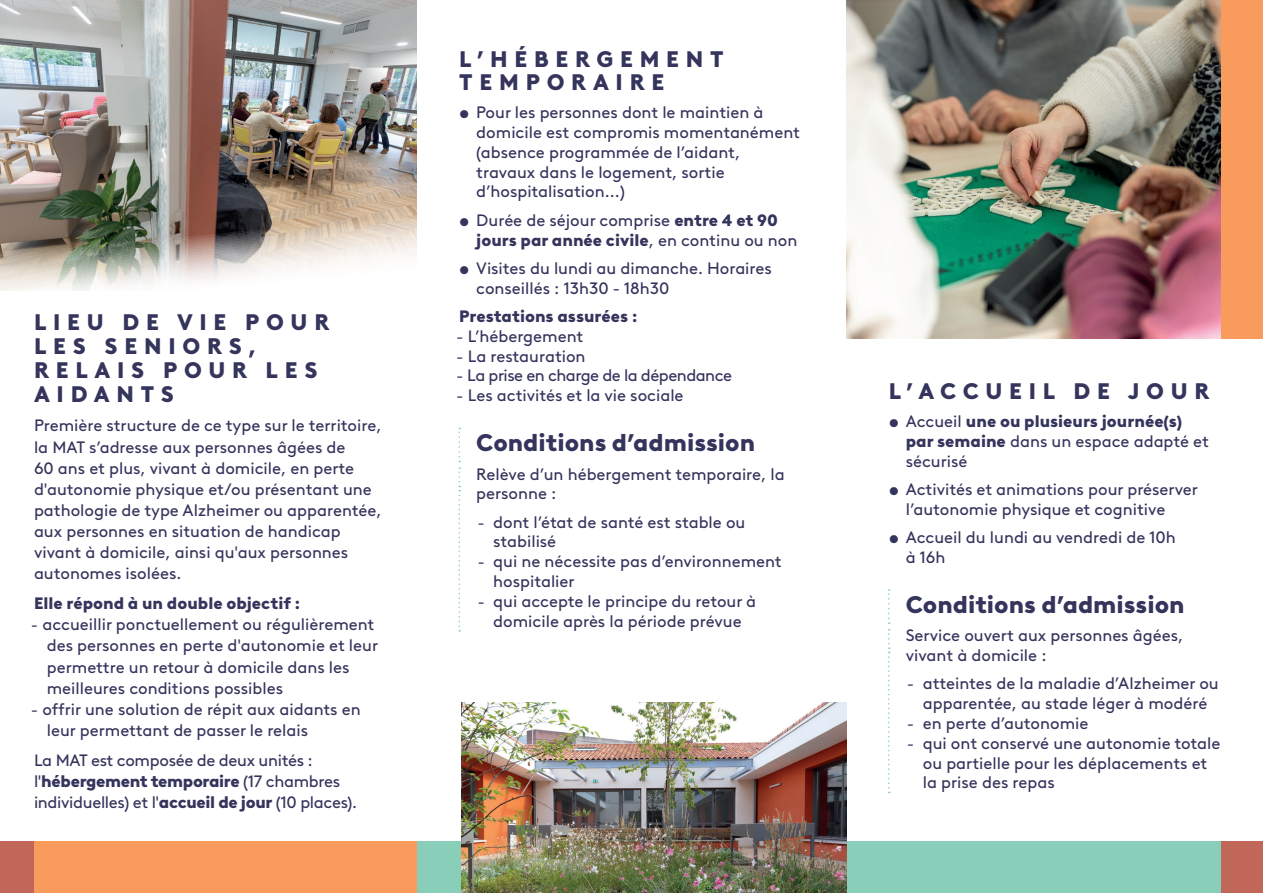
<style>
.page{position:relative;width:1263px;height:893px;background:#fff}
.page>*{position:absolute;margin:0;border:0;box-sizing:border-box;transform-origin:0 0}
.t1{font:900 24px "Brown LL";color:#34345d}
.t2{font:900 22.5px/23.9px "Brown LL";letter-spacing:.3em;color:#34345d}
.t3{font:16.5px/19.8px "Brown LL";color:#34345d}
.t4{font:16.5px/21.1px "Brown LL";letter-spacing:-.02em;color:#34345d}
.t5{font:900 16.5px "Brown LL";color:#34345d}
.s1{font-weight:900}
</style>
<div class="page">
<svg style="left:458px;top:428px;width:2px;height:203px"></svg>
<svg style="left:888px;top:589px;width:2px;height:204px"></svg>
<div style="left:1220px;top:0;width:43px;height:338px;background:#f89b5d"></div>
<div style="left:417px;top:842px;width:846px;height:51px;background:#c1675a"></div>
<div style="left:0;top:842px;width:1220px;height:51px;background:#88ceb8"></div>
<div style="left:0;top:842px;width:34px;height:51px;background:#c1675a"></div>
<div style="left:34px;top:842px;width:383px;height:51px;background:#f89b5d"></div>
<img style="left:0;top:0;width:417px;height:290px">
<img style="left:461px;top:702px;width:385px;height:191px">
<img style="left:846px;top:0;width:374px;height:338px">
<h2 class="t2" style="left:34px;top:308px;width:297px">LIEU DE VIE POUR<br>LES SENIORS,<br>RELAIS POUR LES<br>AIDANTS</h2>
<p class="t3" style="left:34px;top:414px;width:349px;line-height:21.1px">Première structure de ce type sur le territoire, la MAT s’adresse aux personnes âgées de<br>60 ans et plus, vivant à domicile, en perte d'autonomie physique et/ou présentant une pathologie de type Alzheimer ou apparentée, aux personnes en situation de handicap vivant à domicile, ainsi qu'aux personnes autonomes isolées.</p>
<p class="t5" style="left:34px;top:590px;width:268px">Elle répond à un double objectif :</p>
<p class="t3" style="left:38px;top:613px;width:338px">̵ accueillir ponctuellement ou régulièrement</p>
<p class="t3" style="left:47px;top:635px;width:333px">des personnes en perte d'autonomie et leur</p>
<p class="t3" style="left:47px;top:656px;width:304px">permettre un retour à domicile dans les</p>
<p class="t3" style="left:47px;top:677px;width:238px">meilleures conditions possibles</p>
<p class="t3" style="left:38px;top:698px;width:324px">̵ offrir une solution de répit aux aidants en</p>
<p class="t3" style="left:47px;top:719px;width:263px">leur permettant de passer le relais</p>
<p class="t4" style="left:34px;top:748px;width:325px">La MAT est composée de deux unités : l'<span class="s1">hébergement temporaire</span> (17 chambres individuelles) et l'<span class="s1">accueil de jour</span> (10 places).</p>
<h2 class="t2" style="left:459px;top:46px;width:266px;line-height:22.5px">L’HÉBERGEMENT<br>TEMPORAIRE</h2>
<p class="t3" style="left:476px;top:101px;width:325px;text-indent:-17px">• Pour les personnes dont le maintien à domicile est compromis momentanément (absence programmée de l’aidant, travaux dans le logement, sortie d’hospitalisation...)</p>
<p class="t3" style="left:476px;top:209px;width:323px;text-indent:-17px">• Durée de séjour comprise <span class="s1">entre 4 et 90 jours par année civile</span>, en continu ou non</p>
<p class="t3" style="left:476px;top:257px;width:297px;text-indent:-17px">• Visites du lundi au dimanche. Horaires conseillés : 13h30 - 18h30</p>
<p class="t5" style="left:459px;top:303px;width:180px">Prestations assurées :</p>
<p class="t3" style="left:463px;top:325px;width:270px">̵ L’hébergement<br>̵ La restauration<br>̵ La prise en charge de la dépendance ̵ Les activités et la vie sociale</p>
<h1 class="t1" style="left:476px;top:424px;width:280px">Conditions d’admission</h1>
<p class="t3" style="left:476px;top:463px;width:310px">Relève d’un hébergement temporaire, la personne :</p>
<p class="t3" style="left:485px;top:511px;width:262px">̵ dont l’état de santé est stable ou</p>
<p class="t3" style="left:493px;top:531px;width:64px">stabilisé</p>
<p class="t3" style="left:485px;top:550px;width:298px">̵ qui ne nécessite pas d’environnement</p>
<p class="t3" style="left:493px;top:570px;width:83px">hospitalier</p>
<p class="t3" style="left:485px;top:590px;width:273px">̵ qui accepte le principe du retour à</p>
<p class="t3" style="left:493px;top:610px;width:250px">domicile après la période prévue</p>
<h2 class="t2" style="left:889px;top:377px;width:322px">L’ACCUEIL DE JOUR</h2>
<p class="t3" style="left:906px;top:410px;width:305px;text-indent:-17px">• Accueil <span class="s1">une ou plusieurs journée(s) par semaine</span> dans un espace adapté et sécurisé</p>
<p class="t3" style="left:906px;top:478px;width:294px;text-indent:-17px">• Activités et animations pour préserver l’autonomie physique et cognitive</p>
<p class="t3" style="left:906px;top:526px;width:272px;text-indent:-17px">• Accueil du lundi au vendredi de 10h à 16h</p>
<h1 class="t1" style="left:906px;top:586px;width:280px">Conditions d’admission</h1>
<p class="t3" style="left:906px;top:624px;width:279px">Service ouvert aux personnes âgées, vivant à domicile :</p>
<p class="t3" style="left:914px;top:672px;width:306px">̵ atteintes de la maladie d’Alzheimer ou</p>
<p class="t3" style="left:923px;top:692px;width:286px">apparentée, au stade léger à modéré</p>
<p class="t3" style="left:914px;top:712px;width:176px">̵ en perte d’autonomie</p>
<p class="t3" style="left:914px;top:732px;width:308px">̵ qui ont conservé une autonomie totale</p>
<p class="t3" style="left:923px;top:752px;width:286px">ou partielle pour les déplacements et</p>
<p class="t3" style="left:923px;top:771px;width:133px">la prise des repas</p>
</div>
